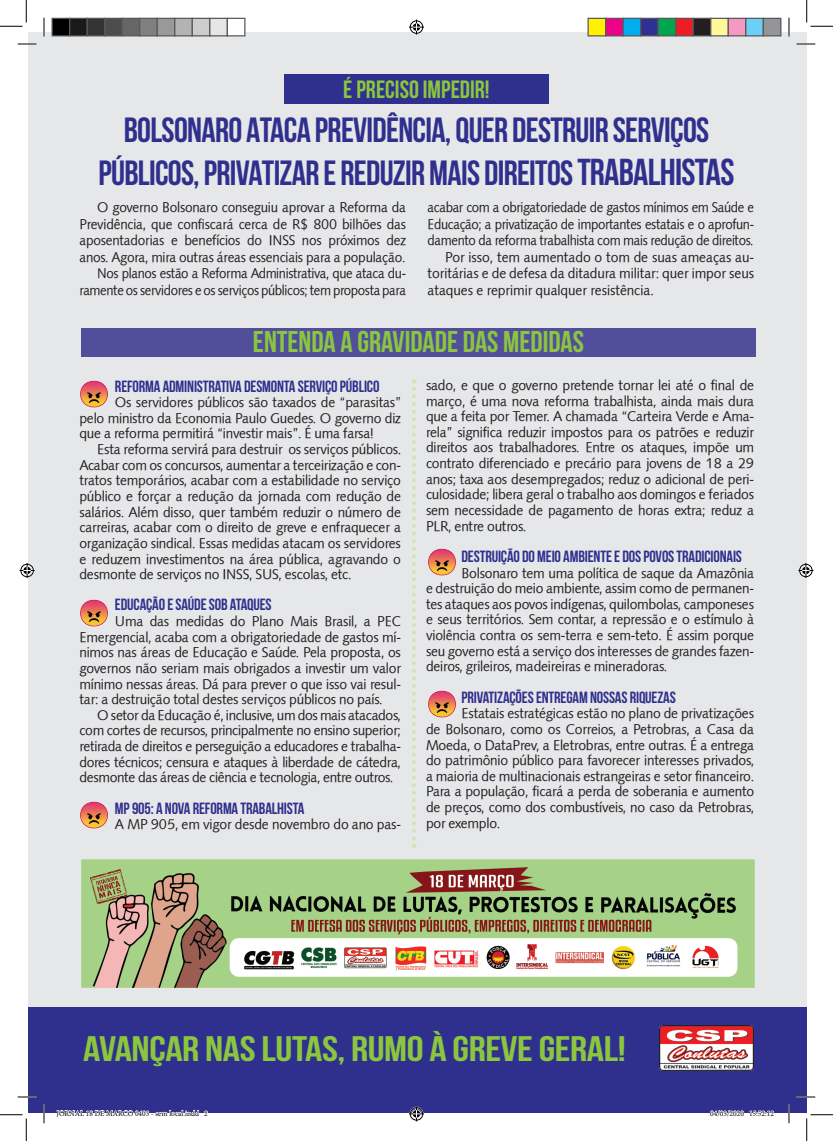
<style>
.page{position:relative;width:833px;height:1141px;background:#fff}
.page>*{position:absolute;margin:0;border:0;box-sizing:border-box;transform-origin:0 0}
.t1{font:700 35.5px "Bebas Neue";letter-spacing:-.01em;color:#8bc63e;scale:1.2 1}
.t2{font:700 35px/42.5px "Bebas Neue";letter-spacing:-.02em;color:#2f308d;text-align:center}
.t3{font:700 30px "Bebas Neue";color:#8bc63e}
.t4{font:700 25px "Bebas Neue";color:#8bc63e}
.t5{font:700 16.25px "Bebas Neue";letter-spacing:-.01em;color:#2f308d}
.t6{font:13.75px/15.6px "Symphony";letter-spacing:-.01em;color:#231f20;text-align:justify}
.t7{font:13.75px/16.5px "Symphony";letter-spacing:-.01em;color:#231f20;text-align:right;scale:.95 1}
.t8{font:7.5px "Minion Pro";color:#000}
.s1{font-size:37.5px}
</style>
<div class="page">
<div style="left:29px;top:32px;width:777px;height:1075px;background:#e6e7e9"></div>
<div style="left:81px;top:328px;width:674px;height:29px;background:#514f9c"></div>
<div style="left:284px;top:74px;width:264px;height:29px;background:#2f308d"></div>
<div style="left:29px;top:1007px;width:777px;height:105px;background:#2f308d"></div>
<img style="left:659px;top:1025px;width:94px;height:45px">
<img style="left:80px;top:380px;width:28px;height:28px">
<img style="left:80px;top:599px;width:28px;height:28px">
<img style="left:80px;top:801px;width:28px;height:28px">
<img style="left:428px;top:690px;width:28px;height:28px">
<img style="left:428px;top:548px;width:28px;height:28px">
<svg style="left:412px;top:379px;width:3px;height:459px"></svg>
<img style="left:82px;top:859px;width:671px;height:128px">
<svg style="left:18px;top:43px;width:18px;height:2px"></svg>
<svg style="left:796px;top:43px;width:18px;height:2px"></svg>
<svg style="left:18px;top:1096px;width:18px;height:1px"></svg>
<svg style="left:796px;top:1096px;width:18px;height:1px"></svg>
<svg style="left:43px;top:18px;width:2px;height:18px"></svg>
<svg style="left:43px;top:1104px;width:2px;height:19px"></svg>
<svg style="left:788px;top:18px;width:1px;height:18px"></svg>
<svg style="left:787px;top:1104px;width:2px;height:19px"></svg>
<svg style="left:0;top:0;width:27px;height:27px"></svg>
<svg style="left:0;top:1114px;width:27px;height:26px"></svg>
<svg style="left:806px;top:0;width:26px;height:27px"></svg>
<svg style="left:806px;top:1114px;width:26px;height:26px"></svg>
<svg style="left:409px;top:20px;width:15px;height:15px"></svg>
<svg style="left:409px;top:1106px;width:15px;height:15px"></svg>
<svg style="left:20px;top:563px;width:15px;height:15px"></svg>
<svg style="left:798px;top:563px;width:14px;height:15px"></svg>
<div style="left:52px;top:18px;width:18px;height:18px;background:#000"></div>
<div style="left:51px;top:18px;width:19px;height:18px;border:1px solid #595959"></div>
<div style="left:70px;top:18px;width:17px;height:18px;background:#1a1a1a"></div>
<div style="left:69px;top:18px;width:19px;height:18px;border:1px solid #595959"></div>
<div style="left:87px;top:18px;width:18px;height:18px;background:#333"></div>
<div style="left:86px;top:18px;width:19px;height:18px;border:1px solid #595959"></div>
<div style="left:105px;top:18px;width:17px;height:18px;background:#4d4d4d"></div>
<div style="left:104px;top:18px;width:19px;height:18px;border:1px solid #595959"></div>
<div style="left:122px;top:18px;width:18px;height:18px;background:#666"></div>
<div style="left:121px;top:18px;width:19px;height:18px;border:1px solid #595959"></div>
<div style="left:140px;top:18px;width:17px;height:18px;background:#808080"></div>
<div style="left:139px;top:18px;width:19px;height:18px;border:1px solid #595959"></div>
<div style="left:157px;top:18px;width:18px;height:18px;background:#999"></div>
<div style="left:156px;top:18px;width:19px;height:18px;border:1px solid #595959"></div>
<div style="left:175px;top:18px;width:17px;height:18px;background:#b3b3b3"></div>
<div style="left:174px;top:18px;width:19px;height:18px;border:1px solid #595959"></div>
<div style="left:192px;top:18px;width:18px;height:18px;background:#ccc"></div>
<div style="left:191px;top:18px;width:19px;height:18px;border:1px solid #595959"></div>
<div style="left:210px;top:18px;width:17px;height:18px;background:#e6e6e6"></div>
<div style="left:209px;top:18px;width:19px;height:18px;border:1px solid #595959"></div>
<div style="left:227px;top:18px;width:18px;height:18px;background:#fff"></div>
<div style="left:226px;top:18px;width:19px;height:18px;border:1px solid #595959"></div>
<div style="left:587px;top:18px;width:18px;height:18px;background:#fff101"></div>
<div style="left:587px;top:18px;width:19px;height:18px;border:1px solid #595959"></div>
<div style="left:605px;top:18px;width:17px;height:18px;background:#ed028c"></div>
<div style="left:604px;top:18px;width:19px;height:18px;border:1px solid #595959"></div>
<div style="left:622px;top:18px;width:18px;height:18px;background:#00aeef"></div>
<div style="left:622px;top:18px;width:19px;height:18px;border:1px solid #595959"></div>
<div style="left:640px;top:18px;width:17px;height:18px;background:#2e3092"></div>
<div style="left:639px;top:18px;width:19px;height:18px;border:1px solid #595959"></div>
<div style="left:657px;top:18px;width:18px;height:18px;background:#00a54f"></div>
<div style="left:657px;top:18px;width:19px;height:18px;border:1px solid #595959"></div>
<div style="left:675px;top:18px;width:17px;height:18px;background:#ee1d23"></div>
<div style="left:674px;top:18px;width:19px;height:18px;border:1px solid #595959"></div>
<div style="left:692px;top:18px;width:18px;height:18px;background:#231f20"></div>
<div style="left:692px;top:18px;width:19px;height:18px;border:1px solid #595959"></div>
<div style="left:710px;top:18px;width:17px;height:18px;background:#fff79a"></div>
<div style="left:709px;top:18px;width:19px;height:18px;border:1px solid #595959"></div>
<div style="left:727px;top:18px;width:18px;height:18px;background:#f499c2"></div>
<div style="left:727px;top:18px;width:19px;height:18px;border:1px solid #595959"></div>
<div style="left:745px;top:18px;width:17px;height:18px;background:#6bcff6"></div>
<div style="left:744px;top:18px;width:19px;height:18px;border:1px solid #595959"></div>
<div style="left:762px;top:18px;width:18px;height:18px;background:#939598"></div>
<div style="left:762px;top:18px;width:19px;height:18px;border:1px solid #595959"></div>
<svg style="left:56px;top:1109px;width:152px;height:4px"></svg>
<svg style="left:709px;top:1110px;width:34px;height:3px"></svg>
<svg style="left:749px;top:1110px;width:25px;height:3px"></svg>
<p class="t4" style="left:343px;top:76px;width:148px">É PRECISO IMPEDIR!</p>
<p class="t2" style="left:98px;top:108px;width:637px">BOLSONARO ATACA PREVIDÊNCIA, QUER DESTRUIR SERVIÇOS<br>PÚBLICOS, PRIVATIZAR E REDUZIR MAIS DIREITOS <span class="s1">TRABALHISTAS</span></p>
<p class="t6" style="left:79px;top:199px;width:328px;line-height:16.5px;text-indent:18px">O governo Bolsonaro conseguiu aprovar a Reforma da Previdência, que confiscará cerca de R$ 800 bilhões das aposentadorias e benefícios do INSS nos próximos dez anos. Agora, mira outras áreas essenciais para a população.</p>
<p class="t7" style="left:79px;top:265px;width:345px">Nos planos estão a Reforma Administrativa, que ataca du&shy;ramente os servidores e os serviços públicos; tem proposta para</p>
<p class="t7" style="left:427px;top:199px;width:345px;text-align:justify">acabar com a obrigatoriedade de gastos mínimos em Saúde e Educação; a privatização de importantes estatais e o aprofun&shy;damento da reforma trabalhista com mais redução de direitos.</p>
<p class="t6" style="left:427px;top:249px;width:328px;line-height:16.5px;text-indent:18px">Por isso, tem aumentado o tom de suas ameaças au&shy;toritárias e de defesa da ditadura militar: quer impor seus ataques e reprimir qualquer resistência.</p>
<p class="t3" style="left:253px;top:325px;width:332px">ENTENDA A GRAVIDADE DAS MEDIDAS</p>
<p class="t5" style="left:115px;top:377px;width:266px">REFORMA ADMINISTRATIVA DESMONTA SERVIÇO PÚBLICO</p>
<p class="t6" style="left:79px;top:394px;width:323px;text-indent:35px">Os servidores públicos são taxados de “parasitas” pelo ministro da Economia Paulo Guedes. O governo diz que a reforma permitirá “investir mais”. É uma farsa!</p>
<p class="t6" style="left:79px;top:441px;width:323px;text-indent:18px">Esta reforma servirá para destruir os serviços públicos.<br>Acabar com os concursos, aumentar a terceirização e con&shy;tratos temporários, acabar com a estabilidade no serviço público e forçar a redução da jornada com redução de salários. Além disso, quer também reduzir o número de carreiras, acabar com o direito de greve e enfraquecer a organização sindical. Essas medidas atacam os servidores e reduzem investimentos na área pública, agravando o desmonte de serviços no INSS, SUS, escolas, etc.</p>
<p class="t5" style="left:115px;top:596px;width:158px">EDUCAÇÃO E SAÚDE SOB ATAQUES</p>
<p class="t6" style="left:79px;top:613px;width:323px;text-indent:35px">Uma das medidas do Plano Mais Brasil, a PEC Emergencial, acaba com a obrigatoriedade de gastos mí&shy;nimos nas áreas de Educação e Saúde. Pela proposta, os governos não seriam mais obrigados a investir um valor mínimo nessas áreas. Dá para prever o que isso vai resul&shy;tar: a destruição total destes serviços públicos no país.</p>
<p class="t6" style="left:79px;top:707px;width:323px;text-indent:18px">O setor da Educação é, inclusive, um dos mais atacados, com cortes de recursos, principalmente no ensino superior; retirada de direitos e perseguição a educadores e trabalha&shy;dores técnicos; censura e ataques à liberdade de cátedra, desmonte das áreas de ciência e tecnologia, entre outros.</p>
<p class="t5" style="left:115px;top:799px;width:191px">MP 905: A NOVA REFORMA TRABALHISTA</p>
<p class="t6" style="left:115px;top:816px;width:287px">A MP 905, em vigor desde novembro do ano pas-</p>
<p class="t6" style="left:426px;top:377px;width:329px">sado, e que o governo pretende tornar lei até o final de março, é uma nova reforma trabalhista, ainda mais dura que a feita por Temer. A chamada “Carteira Verde e Ama&shy;rela” significa reduzir impostos para os patrões e reduzir direitos aos trabalhadores. Entre os ataques, impõe um contrato diferenciado e precário para jovens de 18 a 29 anos; taxa aos desempregados; reduz o adicional de peri&shy;culosidade; libera geral o trabalho aos domingos e feriados sem necessidade de pagamento de horas extra; reduz a PLR, entre outros.</p>
<p class="t5" style="left:461px;top:547px;width:282px">DESTRUIÇÃO DO MEIO AMBIENTE E DOS POVOS TRADICIONAIS</p>
<p class="t6" style="left:426px;top:565px;width:329px;text-indent:35px">Bolsonaro tem uma política de saque da Amazônia e destruição do meio ambiente, assim como de permanen&shy;tes ataques aos povos indígenas, quilombolas, camponeses e seus territórios. Sem contar, a repressão e o estímulo à violência contra os sem-terra e sem-teto. É assim porque seu governo está a serviço dos interesses de grandes fazen&shy;deiros, grileiros, madeireiras e mineradoras.</p>
<p class="t5" style="left:461px;top:688px;width:216px">PRIVATIZAÇÕES ENTREGAM NOSSAS RIQUEZAS</p>
<p class="t6" style="left:426px;top:705px;width:329px;text-indent:35px">Estatais estratégicas estão no plano de privatizações de Bolsonaro, como os Correios, a Petrobras, a Casa da Moeda, o DataPrev, a Eletrobras, entre outras. É a entrega do patrimônio público para favorecer interesses privados, a maioria de multinacionais estrangeiras e setor financeiro.<br>Para a população, ficará a perda de soberania e aumento de preços, como dos combustíveis, no caso da Petrobras, por exemplo.</p>
<p class="t1" style="left:83px;top:1029px;width:453px">AVANÇAR NAS LUTAS, RUMO À GREVE GERAL!</p>
<p class="t8" style="left:56px;top:1108px;width:153px">JORNAL 18 DE MARCO 0403 - sem local.indd 2</p>
<p class="t8" style="left:709px;top:1108px;width:65px">04/03/2020 15:52:12</p>
</div>
